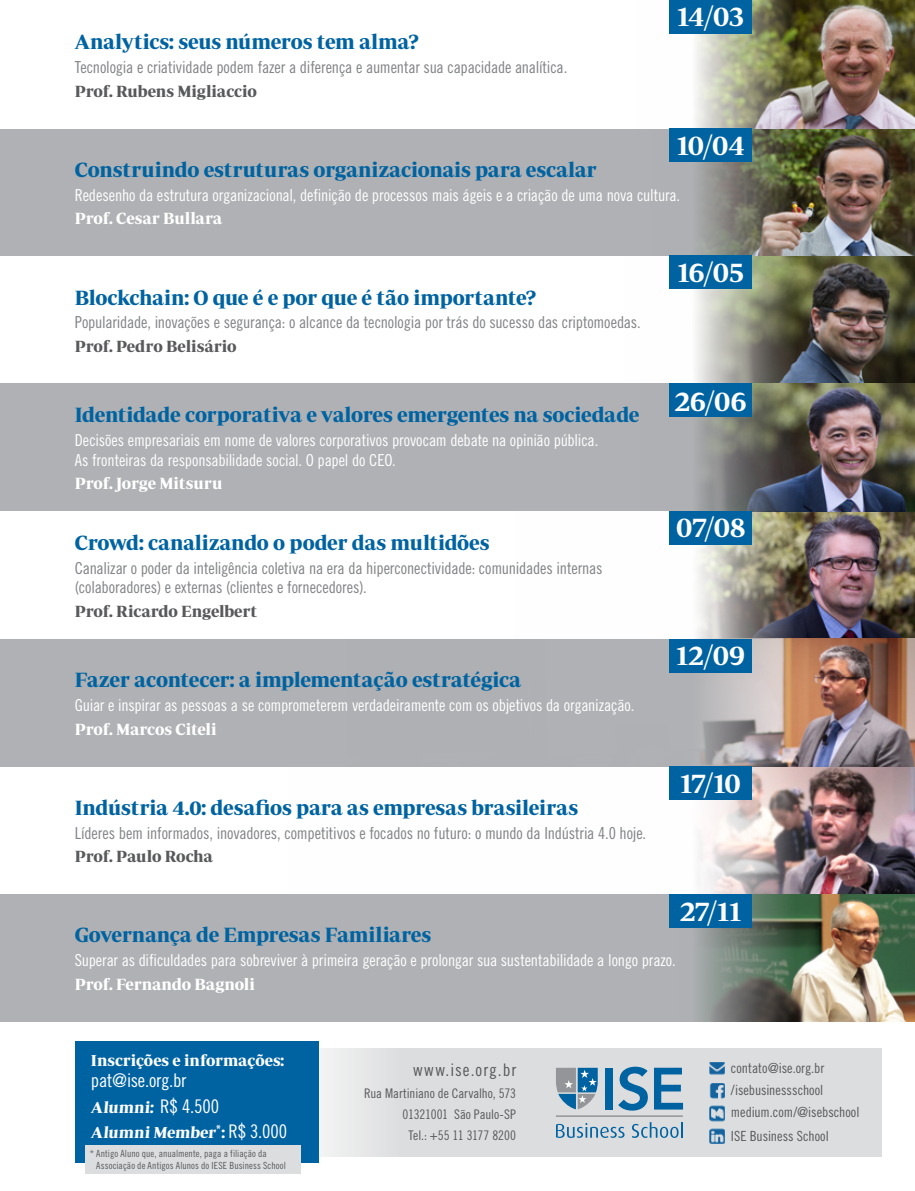
<style>
.page{position:relative;width:915px;height:1191px;background:#fff}
.page>*{position:absolute;margin:0;border:0;box-sizing:border-box;transform-origin:0 0}
.t1{font:600 28.5px "Periodico Display";letter-spacing:-.005em;color:#fff}
.t2{font:700 21px "Periodico Display";letter-spacing:-.005em;color:#0063a1}
.t3{font:18.75px "Trade Gothic Cond Eighteen";color:#fff}
.t4{font:17.25px "Trade Gothic Cond Eighteen";color:#58595b}
.t5{font:16.5px/19.5px "Trade Gothic Cond Eighteen";letter-spacing:-.015em;color:#fff}
.t6{font:16.5px/19.5px "Trade Gothic Cond Eighteen";letter-spacing:-.015em;color:#808285}
.t7{font:700 16.5px "Periodico Display";letter-spacing:-.005em;color:#58595b}
.t8{font:700 16.5px "Periodico Display";color:#fff}
.t9{font:700 16.05px/25.3px "Periodico Display";letter-spacing:.005em;color:#fff}
.t10{font:13.95px/22.2px "Trade Gothic Cond Eighteen";letter-spacing:-.01em;color:#58595b}
.t11{font:13.2px/21.3px "Trade Gothic Cond Eighteen";letter-spacing:-.01em;color:#58595b;text-align:right}
.t12{font:9.75px/12.3px "Trade Gothic Cond Eighteen";letter-spacing:.01em;color:#58595b}
.s1{font-family:"Trade Gothic Cond Eighteen";font-weight:400;font-size:18.75px}
</style>
<div class="page">
<div style="left:230px;top:1048px;width:651px;height:109px;background:#dcddde"></div>
<div style="left:75px;top:1041px;width:243px;height:122px;background:#0063a1"></div>
<div style="left:85px;top:1145px;width:215px;height:29px;background:#dcddde"></div>
<div style="left:0;top:128px;width:914px;height:128px;background:#afb1b4"></div>
<img style="left:651px;top:128px;width:263px;height:128px">
<img style="left:669px;top:0;width:245px;height:128px">
<img style="left:624px;top:256px;width:290px;height:128px">
<img style="left:669px;top:511px;width:245px;height:128px">
<div style="left:669px;top:0;width:83px;height:33px;background:#0063a1"></div>
<img style="left:289px;top:766px;width:625px;height:128px">
<div style="left:0;top:384px;width:914px;height:127px;background:#afb1b4"></div>
<img style="left:698px;top:384px;width:216px;height:127px">
<div style="left:0;top:639px;width:914px;height:127px;background:#afb1b4"></div>
<img style="left:669px;top:639px;width:245px;height:127px">
<div style="left:0;top:894px;width:914px;height:127px;background:#afb1b4"></div>
<img style="left:679px;top:894px;width:235px;height:127px">
<div style="left:669px;top:128px;width:83px;height:34px;background:#0063a1"></div>
<div style="left:669px;top:255px;width:83px;height:34px;background:#0063a1"></div>
<div style="left:669px;top:383px;width:83px;height:34px;background:#0063a1"></div>
<div style="left:669px;top:511px;width:83px;height:33px;background:#0063a1"></div>
<div style="left:669px;top:639px;width:83px;height:33px;background:#0063a1"></div>
<div style="left:669px;top:766px;width:83px;height:33px;background:#0063a1"></div>
<div style="left:669px;top:894px;width:83px;height:33px;background:#0063a1"></div>
<img style="left:709px;top:1083px;width:15px;height:15px">
<img style="left:709px;top:1105px;width:15px;height:16px">
<img style="left:709px;top:1128px;width:15px;height:15px">
<img style="left:709px;top:1062px;width:15px;height:12px">
<svg style="left:556px;top:1123px;width:68px;height:15px"></svg>
<svg style="left:632px;top:1122px;width:50px;height:15px"></svg>
<svg style="left:556px;top:1066px;width:126px;height:50px"></svg>
<p class="t2" style="left:75px;top:30px;width:346px">Analytics: seus números tem alma?</p>
<p class="t6" style="left:75px;top:57px;width:494px">Tecnologia e criatividade podem fazer a diferença e aumentar sua capacidade analítica.</p>
<p class="t7" style="left:75px;top:82px;width:184px">Prof. Rubens Migliaccio</p>
<h1 class="t1" style="left:677px;top:0;width:68px">14/03</h1>
<h1 class="t1" style="left:676px;top:129px;width:69px">10/04</h1>
<p class="t2" style="left:75px;top:158px;width:523px">Construindo estruturas organizacionais para escalar</p>
<p class="t5" style="left:75px;top:185px;width:606px">Redesenho da estrutura organizacional, definição de processos mais ágeis e a criação de uma nova cultura.</p>
<p class="t8" style="left:75px;top:209px;width:149px">Prof. Cesar Bullara</p>
<p class="t2" style="left:75px;top:285px;width:463px">Blockchain: O que é e por que é tão importante?</p>
<p class="t6" style="left:75px;top:312px;width:567px">Popularidade, inovações e segurança: o alcance da tecnologia por trás do sucesso das criptomoedas.</p>
<p class="t7" style="left:75px;top:337px;width:163px">Prof. Pedro Belisário</p>
<p class="t2" style="left:75px;top:403px;width:566px">Identidade corporativa e valores emergentes na sociedade</p>
<p class="t5" style="left:75px;top:430px;width:525px">Decisões empresariais em nome de valores corporativos provocam debate na opinião pública.<br>As fronteiras da responsabilidade social. O papel do CEO.</p>
<p class="t8" style="left:75px;top:474px;width:149px">Prof. Jorge Mitsuru</p>
<p class="t2" style="left:75px;top:531px;width:416px">Crowd: canalizando o poder das multidões</p>
<p class="t6" style="left:75px;top:558px;width:529px">Canalizar o poder da inteligência coletiva na era da hiperconectividade: comunidades internas (colaboradores) e externas (clientes e fornecedores).</p>
<p class="t7" style="left:75px;top:602px;width:184px">Prof. Ricardo Engelbert</p>
<p class="t2" style="left:75px;top:668px;width:448px">Fazer acontecer: a implementação estratégica</p>
<p class="t5" style="left:75px;top:695px;width:561px">Guiar e inspirar as pessoas a se comprometerem verdadeiramente com os objetivos da organização.</p>
<p class="t8" style="left:75px;top:719px;width:143px">Prof. Marcos Citeli</p>
<p class="t2" style="left:75px;top:795px;width:504px">Indústria 4.0: desafios para as empresas brasileiras</p>
<p class="t6" style="left:75px;top:823px;width:572px">Líderes bem informados, inovadores, competitivos e focados no futuro: o mundo da Indústria 4.0 hoje.</p>
<p class="t7" style="left:75px;top:847px;width:140px">Prof. Paulo Rocha</p>
<h1 class="t1" style="left:677px;top:256px;width:67px">16/05</h1>
<h1 class="t1" style="left:674px;top:385px;width:73px">26/06</h1>
<h1 class="t1" style="left:676px;top:511px;width:71px">07/08</h1>
<h1 class="t1" style="left:676px;top:639px;width:70px">12/09</h1>
<h1 class="t1" style="left:680px;top:766px;width:62px">17/10</h1>
<h1 class="t1" style="left:680px;top:895px;width:62px">27/11</h1>
<p class="t2" style="left:75px;top:923px;width:358px">Governança de Empresas Familiares</p>
<p class="t5" style="left:75px;top:950px;width:602px">Superar as dificuldades para sobreviver à primeira geração e prolongar sua sustentabilidade a longo prazo.</p>
<p class="t8" style="left:75px;top:975px;width:182px">Prof. Fernando Bagnoli</p>
<p class="t9" style="left:91px;top:1047px;width:195px">Inscrições e informações:</p>
<p class="t3" style="left:91px;top:1069px;width:97px">pat@ise.org.br</p>
<p class="t9" style="left:91px;top:1094px;width:198px">Alumni: <span class="s1">R$ 4.500<br></span>Alumni Member<sup>*</sup>: <span class="s1">R $ 3.000</span></p>
<p class="t12" style="left:96px;top:1146px;width:191px;text-indent:-6px">* Antigo Aluno que, anualmente, paga a filiação da<br>Associação de Antigos Alunos do IESE Business School</p>
<p class="t4" style="left:413px;top:1059px;width:105px">www.ise.org.br</p>
<p class="t11" style="left:364px;top:1082px;width:153px">Rua Martiniano de Carvalho, 573<br>01321001 São Paulo-SP<br>Tel.: +55 11 3177 8200</p>
<p class="t10" style="left:730px;top:1056px;width:130px">contato@ise.org.br /isebusinessschool medium.com/@isebschool</p>
<p class="t10" style="left:730px;top:1124px;width:99px">ISE Business School</p>
</div>
